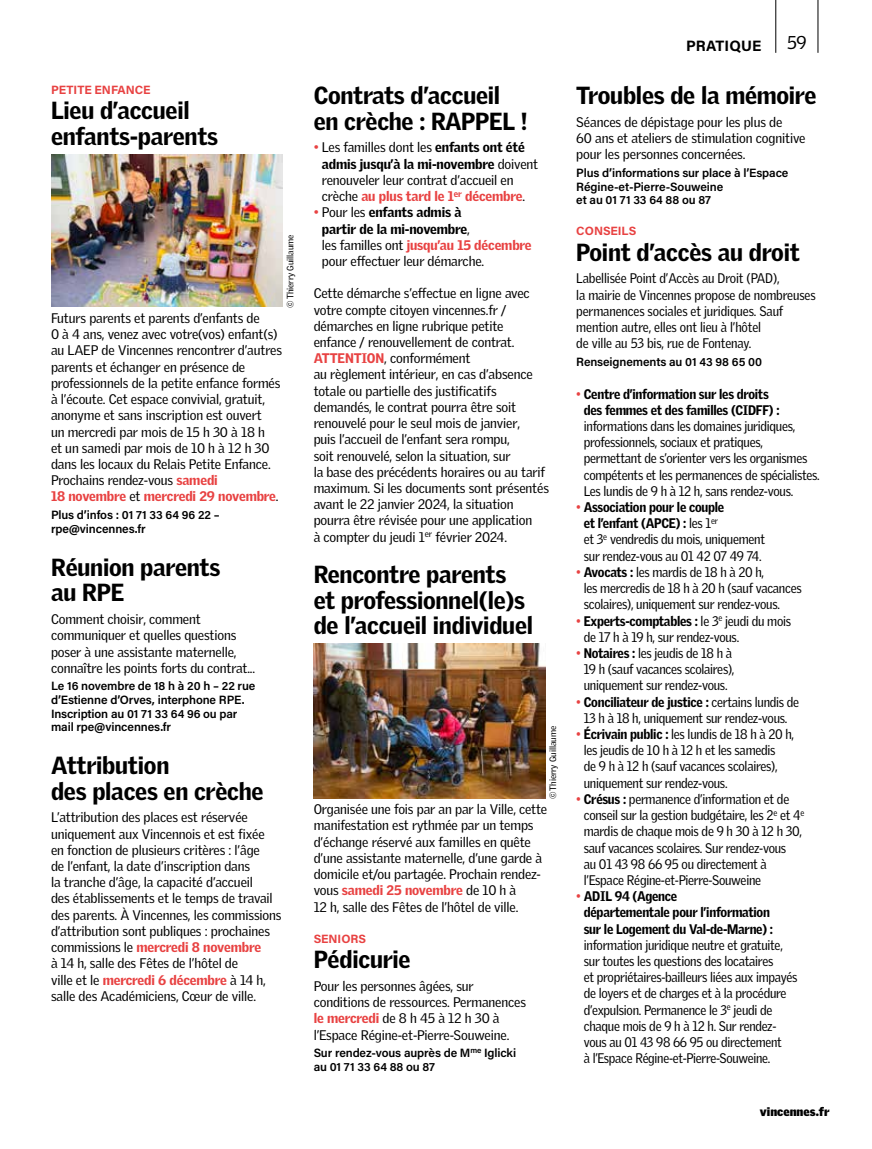
<style>
.page{position:relative;width:872px;height:1149px;background:#fff}
.page>*{position:absolute;margin:0;border:0;box-sizing:border-box;transform-origin:0 0}
.TITRE_BREVE{font:900 24px/25.5px "Griffith Gothic";letter-spacing:-.01em;color:#000}
.t1{font:18px "Griffith Gothic";color:#000}
.t2{font:700 15px "Acumin Pro";letter-spacing:.01em;color:#000}
.TXT_BREVE{font:13.5px/16.2px "Griffith Gothic";letter-spacing:-.01em;color:#000}
.TXT_BREVE-2{font:13.5px/16.2px "Griffith Gothic";letter-spacing:-.01em;color:#000;scale:.94 1}
.TXT_BREVE-3{font:900 13.5px/16.2px "Griffith Gothic";letter-spacing:-.01em;color:#e84242}
._00_INFOS_PRATIQUE{font:600 12px/13.5px "Acumin Pro";letter-spacing:-.01em;color:#000}
._00_SURTITRE{font:700 12px "Acumin Pro";color:#e84242}
.t3{font:900 12px "Griffith Gothic";color:#000}
.t4{font:9px "Griffith Gothic";letter-spacing:-.01em;color:#000}
.s1{font-weight:400;color:#000}
.s2{font-weight:900;color:#e84242}
.s3{color:#e84242}
.s4{font-weight:900}
</style>
<div class="page">
<hr style="left:775px;top:0;width:1px;height:53px;background:#000">
<hr style="left:817px;top:0;width:1px;height:53px;background:#000">
<img style="left:51px;top:154px;width:232px;height:153px">
<img style="left:314px;top:643px;width:231px;height:154px">
<p class="_00_SURTITRE" style="left:51px;top:81px;width:101px">PETITE ENFANCE</p>
<p class="TITRE_BREVE" style="left:51px;top:98px;width:168px">Lieu d’accueil enfants-parents</p>
<p class="t4" style="left:285px;top:307px;width:75px;rotate:-90deg">©Thierry Guillaume</p>
<p class="TXT_BREVE" style="left:51px;top:310px;width:232px">Futurs parents et parents d’enfants de<br>0 à 4 ans, venez avec votre(vos) enfant(s) au LAEP de Vincennes rencontrer d’autres parents et échanger en présence de professionnels de la petite enfance formés à l’écoute. Cet espace convivial, gratuit, anonyme et sans inscription est ouvert<br>un mercredi par mois de 15 h 30 à 18 h<br>et un samedi par mois de 10 h à 12 h 30 dans les locaux du Relais Petite Enfance.</p>
<p class="TXT_BREVE-3" style="left:51px;top:472px;width:229px"><span class="s1">Prochains rendez-vous</span> samedi<br>18 novembre <span class="s1">et</span> mercredi 29 novembre<span class="s1">.</span></p>
<p class="_00_INFOS_PRATIQUE" style="left:51px;top:507px;width:170px">Plus d’infos : 01 71 33 64 96 22 – rpe@vincennes.fr</p>
<p class="TITRE_BREVE" style="left:51px;top:554px;width:171px">Réunion parents au RPE</p>
<p class="TXT_BREVE" style="left:51px;top:611px;width:206px">Comment choisir, comment communiquer et quelles questions poser à une assistante maternelle, connaître les points forts du contrat...</p>
<p class="_00_INFOS_PRATIQUE" style="left:51px;top:678px;width:206px">Le 16 novembre de 18 h à 20 h – 22 rue d’Estienne d’Orves, interphone RPE.<br>Inscription au 01 71 33 64 96 ou par mail rpe@vincennes.fr</p>
<p class="TITRE_BREVE" style="left:51px;top:752px;width:214px">Attribution<br>des places en crèche</p>
<p class="TXT_BREVE" style="left:51px;top:809px;width:232px">L’attribution des places est réservée uniquement aux Vincennois et est fixée<br>en fonction de plusieurs critères : l’âge<br>de l’enfant, la date d’inscription dans<br>la tranche d’âge, la capacité d’accueil<br>des établissements et le temps de travail des parents. À Vincennes, les commissions d’attribution sont publiques : prochaines commissions le <span class="s2">mercredi 8 novembre<br></span>à 14 h, salle des Fêtes de l’hôtel de<br>ville et le <span class="s2">mercredi 6 décembre</span> à 14 h, salle des Académiciens, Cœur de ville.</p>
<p class="TITRE_BREVE" style="left:314px;top:83px;width:215px">Contrats d’accueil en crèche : RAPPEL !</p>
<p class="TXT_BREVE" style="left:322px;top:139px;width:218px;text-indent:-8px"><span class="s3">•</span> Les familles dont les <span class="s4">enfants ont été admis jusqu’à la mi-novembre</span> doivent renouveler leur contrat d’accueil en crèche <span class="s2">au plus tard le 1</span><sup>er</sup> <span class="s2">décembre</span>.</p>
<p class="TXT_BREVE" style="left:322px;top:204px;width:211px;text-indent:-8px"><span class="s3">•</span> Pour les <span class="s4">enfants admis à<br>partir de la mi-novembre</span>,<br>les familles ont <span class="s2">jusqu’au 15 décembre </span>pour effectuer leur démarche.</p>
<p class="TXT_BREVE" style="left:314px;top:285px;width:218px">Cette démarche s’effectue en ligne avec votre compte citoyen vincennes.fr / démarches en ligne rubrique petite enfance / renouvellement de contrat.</p>
<p class="TXT_BREVE" style="left:314px;top:350px;width:237px"><span class="s2">ATTENTION</span>, conformément<br>au règlement intérieur, en cas d’absence totale ou partielle des justificatifs demandés, le contrat pourra être soit renouvelé pour le seul mois de janvier,<br>puis l’accueil de l’enfant sera rompu,<br>soit renouvelé, selon la situation, sur<br>la base des précédents horaires ou au tarif maximum. Si les documents sont présentés avant le 22 janvier 2024, la situation pourra être révisée pour une application<br>à compter du jeudi 1<sup>er</sup> février 2024.</p>
<p class="TITRE_BREVE" style="left:314px;top:561px;width:221px">Rencontre parents et professionnel(le)s de l’accueil individuel</p>
<p class="t4" style="left:547px;top:798px;width:75px;rotate:-90deg">©Thierry Guillaume</p>
<p class="TXT_BREVE" style="left:314px;top:801px;width:235px">Organisée une fois par an par la Ville, cette manifestation est rythmée par un temps d’échange réservé aux familles en quête d’une assistante maternelle, d’une garde à domicile et/ou partagée. Prochain rendez&shy;vous <span class="s2">samedi 25 novembre</span> de 10 h à<br>12 h, salle des Fêtes de l’hôtel de ville.</p>
<p class="_00_SURTITRE" style="left:314px;top:929px;width:54px">SENIORS</p>
<p class="TITRE_BREVE" style="left:314px;top:946px;width:98px">Pédicurie</p>
<p class="TXT_BREVE" style="left:314px;top:977px;width:214px">Pour les personnes âgées, sur conditions de ressources. Permanences <span class="s2">le mercredi</span> de 8 h 45 à 12 h 30 à l’Espace Régine-et-Pierre-Souweine.</p>
<p class="_00_INFOS_PRATIQUE" style="left:314px;top:1045px;width:204px">Sur rendez-vous auprès de M<sup>me</sup> Iglicki au 01 71 33 64 88 ou 87</p>
<p class="t2" style="left:686px;top:35px;width:77px">PRATIQUE</p>
<h2 class="t1" style="left:787px;top:32px;width:21px">59</h2>
<p class="TITRE_BREVE" style="left:576px;top:83px;width:242px">Troubles de la mémoire</p>
<p class="TXT_BREVE" style="left:576px;top:114px;width:231px">Séances de dépistage pour les plus de<br>60 ans et ateliers de stimulation cognitive pour les personnes concernées.</p>
<p class="_00_INFOS_PRATIQUE" style="left:576px;top:165px;width:214px">Plus d’informations sur place à l’Espace<br>Régine-et-Pierre-Souweine<br>et au 01 71 33 64 88 ou 87</p>
<p class="_00_SURTITRE" style="left:576px;top:223px;width:62px">CONSEILS</p>
<p class="TITRE_BREVE" style="left:576px;top:239px;width:225px">Point d’accès au droit</p>
<p class="TXT_BREVE-2" style="left:576px;top:270px;width:256px">Labellisée Point d’Accès au Droit (PAD),<br>la mairie de Vincennes propose de nombreuses permanences sociales et juridiques. Sauf mention autre, elles ont lieu à l’hôtel<br>de ville au 53 bis, rue de Fontenay.</p>
<p class="_00_INFOS_PRATIQUE" style="left:576px;top:354px;width:187px">Renseignements au 01 43 98 65 00</p>
<p class="TXT_BREVE-2" style="left:584px;top:385px;width:252px;text-indent:-7px"><span class="s3">•</span> <span class="s4">Centre d’information sur les droits<br>des femmes et des familles (CIDFF) : </span>informations dans les domaines juridiques, professionnels, sociaux et pratiques, permettant de s’orienter vers les organismes compétents et les permanences de spécialistes.<br>Les lundis de 9 h à 12 h, sans rendez-vous.</p>
<p class="TXT_BREVE-2" style="left:584px;top:499px;width:194px;text-indent:-7px"><span class="s3">•</span> <span class="s4">Association pour le couple<br>et l’enfant (APCE) :</span> les 1<sup>er<br></sup>et 3<sup>e</sup> vendredis du mois, uniquement sur rendez-vous au 01 42 07 49 74.</p>
<p class="TXT_BREVE-2" style="left:584px;top:563px;width:233px;text-indent:-7px"><span class="s3">•</span> <span class="s4">Avocats :</span> les mardis de 18 h à 20 h,<br>les mercredis de 18 h à 20 h (sauf vacances scolaires), uniquement sur rendez-vous.</p>
<p class="TXT_BREVE-2" style="left:584px;top:612px;width:222px;text-indent:-7px"><span class="s3">•</span> <span class="s4">Experts-comptables :</span> le 3<sup>e</sup> jeudi du mois de 17 h à 19 h, sur rendez-vous.</p>
<p class="TXT_BREVE-2" style="left:576px;top:644px;width:170px;text-align:center"><span class="s3">•</span> <span class="s4">Notaires :</span> les jeudis de 18 h à<br>19 h (sauf vacances scolaires), uniquement sur rendez-vous.</p>
<p class="TXT_BREVE-2" style="left:576px;top:693px;width:239px;text-align:center"><span class="s3">•</span> <span class="s4">Conciliateur de justice :</span> certains lundis de<br>13 h à 18 h, uniquement sur rendez-vous.</p>
<p class="TXT_BREVE-2" style="left:584px;top:725px;width:225px;text-indent:-7px"><span class="s3">•</span> <span class="s4">Écrivain public :</span> les lundis de 18 h à 20 h, les jeudis de 10 h à 12 h et les samedis<br>de 9 h à 12 h (sauf vacances scolaires), uniquement sur rendez-vous.</p>
<p class="TXT_BREVE-2" style="left:584px;top:790px;width:236px;text-indent:-7px"><span class="s3">•</span> <span class="s4">Crésus :</span> permanence d’information et de conseil sur la gestion budgétaire, les 2<sup>e</sup> et 4<sup>e </sup>mardis de chaque mois de 9 h 30 à 12 h 30, sauf vacances scolaires. Sur rendez-vous<br>au 01 43 98 66 95 ou directement à l’Espace Régine-et-Pierre-Souweine</p>
<p class="TXT_BREVE-2" style="left:584px;top:887px;width:229px;text-indent:-7px"><span class="s3">•</span> <span class="s4">ADIL 94 (Agence<br>départementale pour l’information<br>sur le Logement du Val-de-Marne) : </span>information juridique neutre et gratuite, sur toutes les questions des locataires<br>et propriétaires-bailleurs liées aux impayés de loyers et de charges et à la procédure d’expulsion. Permanence le 3<sup>e</sup> jeudi de chaque mois de 9 h à 12 h. Sur rendez&shy;vous au 01 43 98 66 95 ou directement<br>à l’Espace Régine-et-Pierre-Souweine.</p>
<p class="t3" style="left:760px;top:1104px;width:71px">vincennes.fr</p>
</div>
